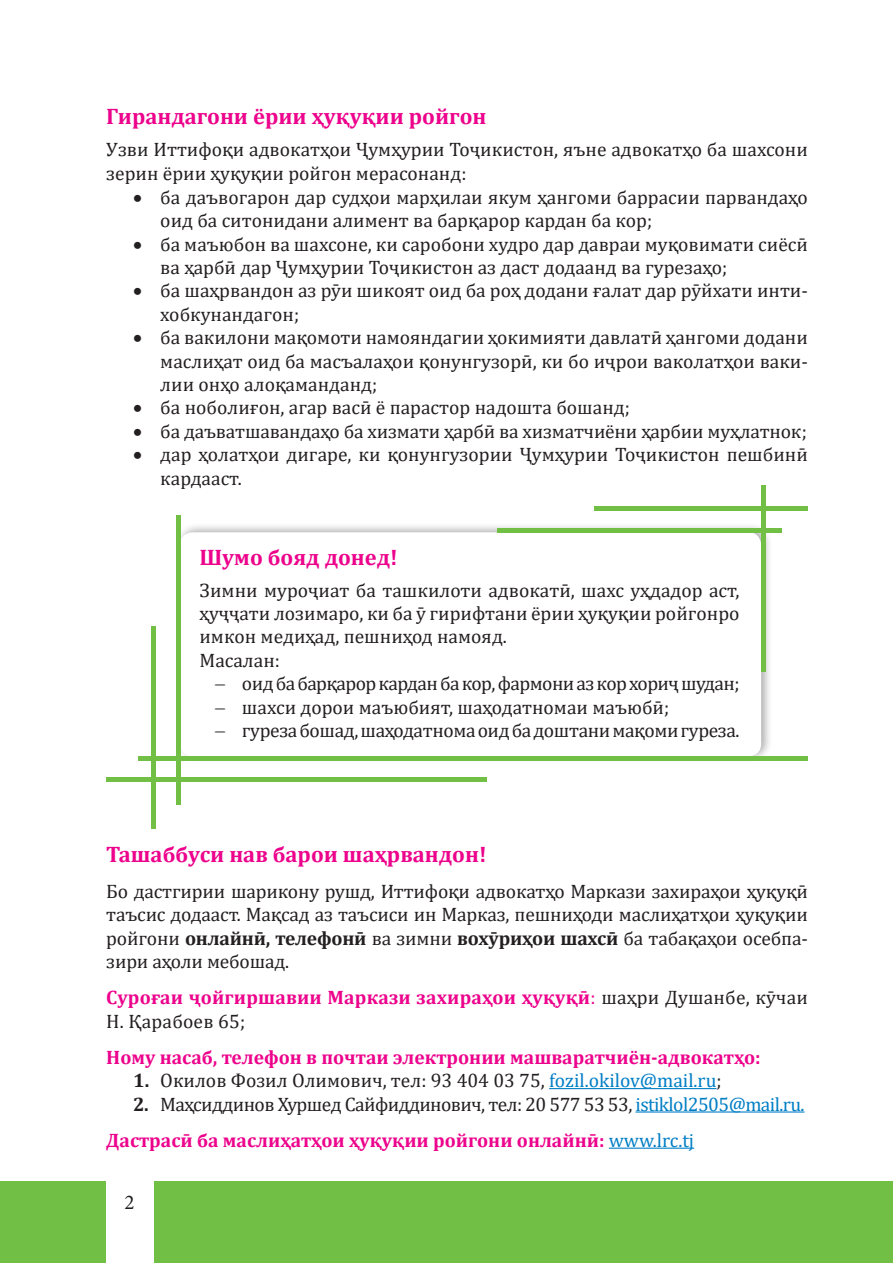
<style>
.page{position:relative;width:893px;height:1263px;background:#fff}
.page>*{position:absolute;margin:0;border:0;box-sizing:border-box;transform-origin:0 0}
.t1{font:700 22.5px "Cambria";color:#ed028c}
.t2{font:21px "Minion Pro";color:#231f20}
.t3{font:19.5px/23.4px "Cambria";color:#231f20}
.t4{font:19.5px/23.4px "Cambria";letter-spacing:-.02em;color:#231f20}
.t5{font:700 19.5px/23.4px "Cambria";color:#ed028c}
.t6{font:19.5px/36.2px "Cambria";letter-spacing:-.03em;color:#231f20}
.s1{font-weight:700}
.s2{font-weight:400}
.s3{font-weight:400;color:#231f20}
.s4{color:#007ec5}
.s5{font-weight:700;color:#ed028c}
</style>
<div class="page">
<div style="left:0;top:1181px;width:893px;height:82px;background:#71bf44"></div>
<div style="left:106px;top:1168px;width:47px;height:95px;background:#fff"></div>
<hr style="left:549px;top:1088px;width:167px;height:1px;background:#007ec5">
<hr style="left:635px;top:1111px;width:169px;height:1px;background:#007ec5">
<hr style="left:609px;top:1147px;width:85px;height:2px;background:#007ec5">
<svg style="left:106px;top:485px;width:702px;height:344px"></svg>
<p class="t1" style="left:106px;top:100px;width:382px">Гирандагони ёрии ҳуқуқии ройгон</p>
<p class="t3" style="left:106px;top:138px;width:703px;line-height:24px">Узви Иттифоқи адвокатҳои Ҷумҳурии Тоҷикистон, яъне адвокатҳо ба шахсони зерин ёрии ҳуқуқии ройгон мерасонанд:</p>
<p class="t3" style="left:160px;top:185px;width:649px;text-indent:-27px">• ба даъвогарон дар судҳои марҳилаи якум ҳангоми баррасии парвандаҳо оид ба ситонидани алимент ва барқарор кардан ба кор;</p>
<p class="t3" style="left:160px;top:232px;width:649px;text-indent:-27px">• ба маъюбон ва шахсоне, ки саробони худро дар давраи муқовимати сиёсӣ ва ҳарбӣ дар Ҷумҳурии Тоҷикистон аз даст додаанд ва гурезаҳо;</p>
<p class="t3" style="left:160px;top:279px;width:649px;text-indent:-27px">• ба шаҳрвандон аз рӯи шикоят оид ба роҳ додани ғалат дар рӯйхати инти&shy;хобкунандагон;</p>
<p class="t3" style="left:160px;top:326px;width:649px;text-align:justify;text-indent:-27px">• ба вакилони мақомоти намояндагии ҳокимияти давлатӣ ҳангоми додани маслиҳат оид ба масъалаҳои қонунгузорӣ, ки бо иҷрои ваколатҳои ваки&shy;лии онҳо алоқаманданд;</p>
<p class="t3" style="left:133px;top:396px;width:498px">• ба ноболиғон, агар васӣ ё парастор надошта бошанд;</p>
<p class="t3" style="left:133px;top:419px;width:675px">• ба даъватшавандаҳо ба хизмати ҳарбӣ ва хизматчиёни ҳарбии муҳлатнок;</p>
<p class="t3" style="left:160px;top:443px;width:649px;text-indent:-27px">• дар ҳолатҳои дигаре, ки қонунгузории Ҷумҳурии Тоҷикистон пешбинӣ кардааст.</p>
<p class="t1" style="left:199px;top:541px;width:200px">Шумо бояд донед!</p>
<p class="t3" style="left:199px;top:578px;width:542px">Зимни муроҷиат ба ташкилоти адвокатӣ, шахс уҳдадор аст, ҳуҷҷати лозимаро, ки ба ӯ гирифтани ёрии ҳуқуқии ройгонро имкон медиҳад, пешниҳод намояд.<br>Масалан:</p>
<p class="t4" style="left:215px;top:672px;width:526px">− оид ба барқарор кардан ба кор, фармони аз кор хориҷ шудан; − шахси дорои маъюбият, шаҳодатномаи маъюбӣ;<br>− гуреза бошад, шаҳодатнома оид ба доштани мақоми гуреза.</p>
<p class="t1" style="left:106px;top:838px;width:382px">Ташаббуси нав барои шаҳрвандон!</p>
<p class="t3" style="left:106px;top:880px;width:703px;text-align:justify">Бо дастгирии шарикону рушд, Иттифоқи адвокатҳо Маркази захираҳои ҳуқуқӣ таъсис додааст. Мақсад аз таъсиси ин Марказ, пешниҳоди маслиҳатҳои ҳуқуқии ройгони <span class="s1">онлайнӣ, телефонӣ</span> ва зимни <span class="s1">вохӯриҳои шахсӣ</span> ба табақаҳои осебпа&shy;зири аҳоли мебошад.</p>
<p class="t5" style="left:106px;top:985px;width:703px">Суроғаи ҷойгиршавии Маркази захираҳои ҳуқуқӣ<span class="s2">:</span> <span class="s3">шаҳри Душанбе, кӯчаи<br>Н. Қарабоев 65;</span></p>
<p class="t5" style="left:106px;top:1045px;width:656px">Ному насаб, телефон в почтаи электронии машваратчиён-адвокатҳо:</p>
<p class="t3" style="left:133px;top:1069px;width:590px"><span class="s1">1.</span> Окилов Фозил Олимович, тел: 93 404 03 75, <span class="s4">fozil.okilov@mail.ru</span>;</p>
<p class="t6" style="left:106px;top:1086px;width:700px;text-indent:27px"><span class="s1">2.</span> Маҳсиддинов Хуршед Сайфиддинович, тел: 20 577 53 53, <span class="s4">istiklol2505@mail.ru.<br></span><span class="s5">Дастрасӣ ба маслиҳатҳои ҳуқуқии ройгони онлайнӣ:</span> <span class="s4">www.lrc.tj</span></p>
<p class="t2" style="left:125px;top:1188px;width:12px">2</p>
</div>
